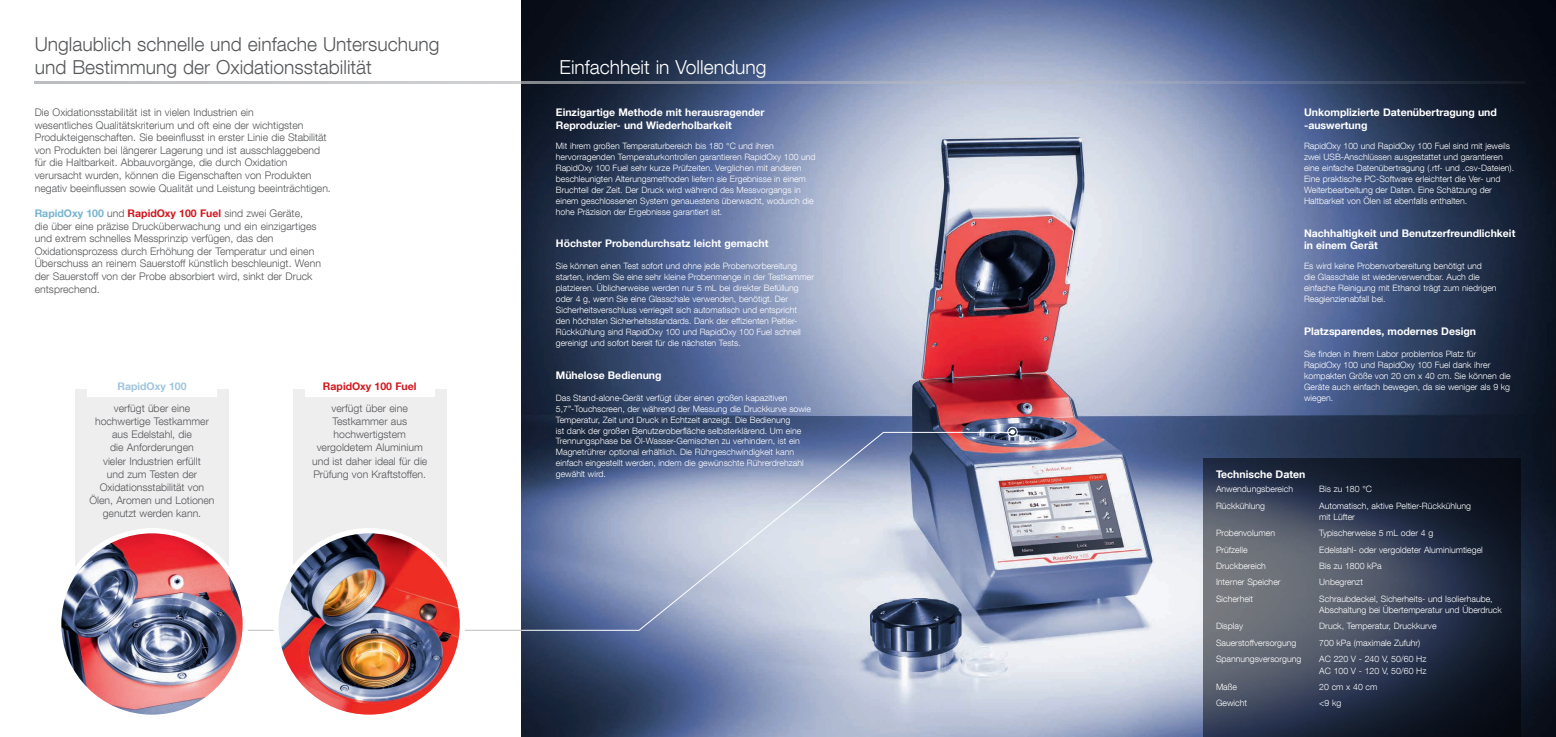
<style>
.page{position:relative;width:1556px;height:737px;background:#fff}
.page>*{position:absolute;margin:0;border:0;box-sizing:border-box;transform-origin:0 0}
.t1{font:300 19.25px/22.8px "Helvetica Neue LT Com";color:#57585a}
.t2{font:300 19.25px "Helvetica Neue LT Com";color:#fff}
.t3{font:300 10.5px/13.1px "Helvetica Neue LT Com";color:#57585a;text-align:center}
.t4{font:700 10.5px/12.6px "Helvetica Neue LT Com";color:#fff}
.t5{font:700 10.5px "Helvetica Neue LT Com";color:#d2161e}
.t6{font:700 10.5px "Helvetica Neue LT Com";color:#9fc5dd}
.t7{font:300 8.75px/10.9px "Helvetica Neue LT Com";color:#fff}
.s1{font-weight:700;color:#76b4cf}
.s2{font-weight:700;color:#d2161e}
</style>
<div class="page">
<div style="left:75px;top:389px;width:154px;height:205px;background:#eeeeef"></div>
<div style="left:293px;top:389px;width:153px;height:205px;background:#eeeeef"></div>
<hr style="left:224px;top:630px;width:297px;height:1px;background:#bcbdc0">
<img style="left:521px;top:0;width:1034px;height:737px">
<hr style="left:35px;top:81px;width:1489px;height:2px;background:#bcbdc0">
<img style="left:59px;top:530px;width:186px;height:187px;border-radius:93px">
<div style="left:56px;top:528px;width:192px;height:192px;border:5px solid #fff;border-radius:50%"></div>
<svg style="left:520px;top:431px;width:493px;height:200px;background:#919cb8"></svg>
<img style="left:276px;top:530px;width:186px;height:187px;border-radius:93px">
<div style="left:273px;top:528px;width:192px;height:192px;border:5px solid #fff;border-radius:50%"></div>
<svg style="left:1009px;top:429px;width:5px;height:5px"></svg>
<div style="left:1007px;top:427px;width:10px;height:10px;border:1px solid #fff;border-radius:50%"></div>
<div style="left:305px;top:385px;width:129px;height:11px;background:#fff"></div>
<div style="left:87px;top:385px;width:129px;height:11px;background:#fff"></div>
<svg style="left:1203px;top:458px;width:317px;height:279px;background:#353c4d"></svg>
<h1 class="t1" style="left:35px;top:33px;width:406px">Unglaublich schnelle und einfache Untersuchung und Bestimmung der Oxidationsstabilität</h1>
<p class="t3" style="left:35px;top:106px;width:298px;line-height:12.6px;text-align:left">Die Oxidationsstabilität ist in vielen Industrien ein<br>wesentliches Qualitätskriterium und oft eine der wichtigsten Produkteigenschaften. Sie beeinflusst in erster Linie die Stabilität von Produkten bei längerer Lagerung und ist ausschlaggebend für die Haltbarkeit. Abbauvorgänge, die durch Oxidation verursacht wurden, können die Eigenschaften von Produkten negativ beeinflussen sowie Qualität und Leistung beeinträchtigen.</p>
<p class="t3" style="left:35px;top:207px;width:288px;line-height:12.6px;text-align:left"><span class="s1">RapidOxy 100</span> und <span class="s2">RapidOxy 100 Fuel</span> sind zwei Geräte,<br>die über eine präzise Drucküberwachung und ein einzigartiges und extrem schnelles Messprinzip verfügen, das den Oxidationsprozess durch Erhöhung der Temperatur und einen Überschuss an reinem Sauerstoff künstlich beschleunigt. Wenn der Sauerstoff von der Probe absorbiert wird, sinkt der Druck entsprechend.</p>
<p class="t6" style="left:117px;top:379px;width:71px">RapidOxy 100</p>
<p class="t5" style="left:323px;top:379px;width:95px">RapidOxy 100 Fuel</p>
<p class="t3" style="left:89px;top:401px;width:127px">verfügt über eine hochwertige Testkammer aus Edelstahl, die<br>die Anforderungen<br>vieler Industrien erfüllt<br>und zum Testen der<br>Oxidationsstabilität von<br>Ölen, Aromen und Lotionen genutzt werden kann.</p>
<p class="t3" style="left:312px;top:401px;width:117px">verfügt über eine<br>Testkammer aus hochwertigstem vergoldetem Aluminium und ist daher ideal für die<br>Prüfung von Kraftstoffen.</p>
<h1 class="t2" style="left:559px;top:56px;width:208px">Einfachheit in Vollendung</h1>
<p class="t4" style="left:556px;top:106px;width:210px">Einzigartige Methode mit herausragender<br>Reproduzier- und Wiederholbarkeit</p>
<p class="t7" style="left:556px;top:140px;width:261px">Mit ihrem großen Temperaturbereich bis 180 °C und ihren hervorragenden Temperaturkontrollen garantieren RapidOxy 100 und RapidOxy 100 Fuel sehr kurze Prüfzeiten. Verglichen mit anderen beschleunigten Alterungsmethoden liefern sie Ergebnisse in einem Bruchteil der Zeit. Der Druck wird während des Messvorgangs in einem geschlossenen System genauestens überwacht, wodurch die hohe Präzision der Ergebnisse garantiert ist.</p>
<p class="t4" style="left:556px;top:237px;width:214px">Höchster Probendurchsatz leicht gemacht</p>
<p class="t7" style="left:556px;top:260px;width:260px">Sie können einen Test sofort und ohne jede Probenvorbereitung starten, indem Sie eine sehr kleine Probenmenge in der Testkammer platzieren. Üblicherweise werden nur 5 mL bei direkter Befüllung oder 4 g, wenn Sie eine Glasschale verwenden, benötigt. Der Sicherheitsverschluss verriegelt sich automatisch und entspricht<br>den höchsten Sicherheitsstandards. Dank der effizienten Peltier-Rückkühlung sind RapidOxy 100 und RapidOxy 100 Fuel schnell gereinigt und sofort bereit für die nächsten Tests.</p>
<p class="t4" style="left:556px;top:368px;width:107px">Mühelose Bedienung</p>
<p class="t7" style="left:556px;top:392px;width:257px">Das Stand-alone-Gerät verfügt über einen großen kapazitiven 5,7”-Touchscreen, der während der Messung die Druckkurve sowie Temperatur, Zeit und Druck in Echtzeit anzeigt. Die Bedienung<br>ist dank der großen Benutzeroberfläche selbsterklärend. Um eine Trennungsphase bei Öl-Wasser-Gemischen zu verhindern, ist ein Magnetrührer optional erhältlich. Die Rührgeschwindigkeit kann einfach eingestellt werden, indem die gewünschte Rührerdrehzahl gewählt wird.</p>
<p class="t4" style="left:1303px;top:106px;width:194px">Unkomplizierte Datenübertragung und -auswertung</p>
<p class="t7" style="left:1303px;top:140px;width:211px">RapidOxy 100 und RapidOxy 100 Fuel sind mit jeweils zwei USB-Anschlüssen ausgestattet und garantieren eine einfache Datenübertragung (.rtf- und .csv-Dateien).<br>Eine praktische PC-Software erleichtert die Ver- und Weiterbearbeitung der Daten. Eine Schätzung der Haltbarkeit von Ölen ist ebenfalls enthalten.</p>
<p class="t4" style="left:1303px;top:226px;width:213px">Nachhaltigkeit und Benutzerfreundlichkeit in einem Gerät</p>
<p class="t7" style="left:1303px;top:260px;width:194px">Es wird keine Probenvorbereitung benötigt und<br>die Glasschale ist wiederverwendbar. Auch die einfache Reinigung mit Ethanol trägt zum niedrigen Reagienzienabfall bei.</p>
<p class="t4" style="left:1303px;top:325px;width:173px">Platzsparendes, modernes Design</p>
<p class="t7" style="left:1303px;top:348px;width:208px">Sie finden in Ihrem Labor problemlos Platz für RapidOxy 100 und RapidOxy 100 Fuel dank ihrer kompakten Größe von 20 cm x 40 cm. Sie können die Geräte auch einfach bewegen, da sie weniger als 9 kg wiegen.</p>
<p class="t4" style="left:1215px;top:468px;width:91px">Technische Daten</p>
<p class="t7" style="left:1215px;top:483px;width:78px">Anwendungsbereich</p>
<p class="t7" style="left:1319px;top:483px;width:54px">Bis zu 180 °C</p>
<p class="t7" style="left:1215px;top:500px;width:51px">Rückkühlung</p>
<p class="t7" style="left:1319px;top:499px;width:153px;line-height:11.4px">Automatisch, aktive Peltier-Rückkühlung mit Lüfter</p>
<p class="t7" style="left:1215px;top:527px;width:61px">Probenvolumen</p>
<p class="t7" style="left:1319px;top:527px;width:115px">Typischerweise 5 mL oder 4 g</p>
<p class="t7" style="left:1215px;top:544px;width:33px">Prüfzelle</p>
<p class="t7" style="left:1319px;top:544px;width:165px">Edelstahl- oder vergoldeter Aluminiumtiegel</p>
<p class="t7" style="left:1215px;top:560px;width:51px">Druckbereich</p>
<p class="t7" style="left:1319px;top:560px;width:64px">Bis zu 1800 kPa</p>
<p class="t7" style="left:1215px;top:576px;width:66px">Interner Speicher</p>
<p class="t7" style="left:1319px;top:576px;width:45px">Unbegrenzt</p>
<p class="t7" style="left:1215px;top:593px;width:39px">Sicherheit</p>
<p class="t7" style="left:1319px;top:592px;width:184px;line-height:11.4px">Schraubdeckel, Sicherheits- und Isolierhaube,<br>Abschaltung bei Übertemperatur und Überdruck</p>
<p class="t7" style="left:1215px;top:620px;width:29px">Display</p>
<p class="t7" style="left:1319px;top:620px;width:119px">Druck, Temperatur, Druckkurve</p>
<p class="t7" style="left:1215px;top:637px;width:82px">Sauerstoffversorgung</p>
<p class="t7" style="left:1319px;top:637px;width:103px">700 kPa (maximale Zufuhr)</p>
<p class="t7" style="left:1215px;top:653px;width:87px">Spannungsversorgung</p>
<p class="t7" style="left:1319px;top:653px;width:109px;line-height:11.4px">AC 220 V - 240 V, 50/60 Hz<br>AC 100 V - 120 V, 50/60 Hz</p>
<p class="t7" style="left:1215px;top:681px;width:23px">Maße</p>
<p class="t7" style="left:1319px;top:681px;width:60px">20 cm x 40 cm</p>
<p class="t7" style="left:1215px;top:697px;width:32px">Gewicht</p>
<p class="t7" style="left:1319px;top:697px;width:24px">&lt;9 kg</p>
</div>
